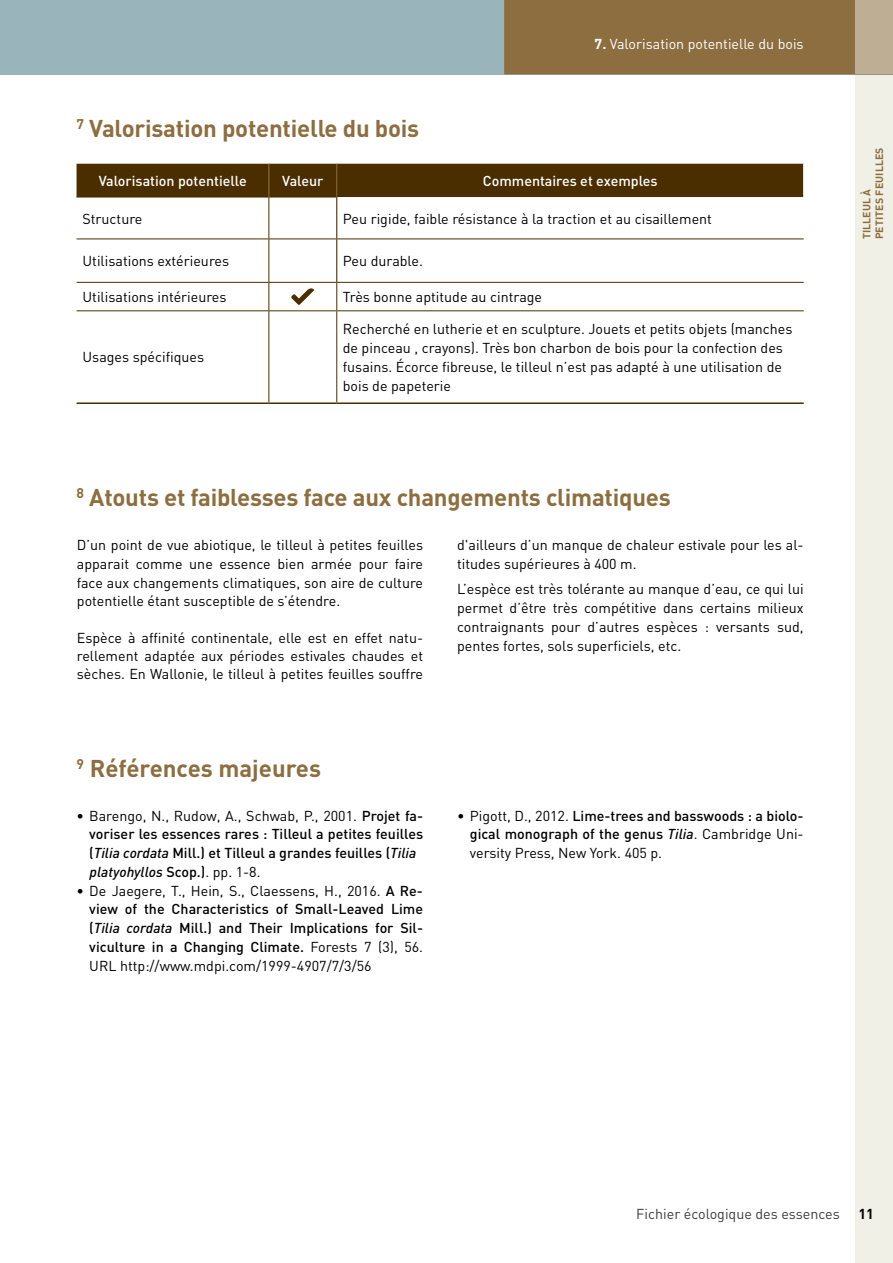
<style>
.page{position:relative;width:893px;height:1263px;background:#fff}
.page>*{position:absolute;margin:0;border:0;box-sizing:border-box;transform-origin:0 0}
.t1{font:700 24px "DIN Pro";letter-spacing:-.01em;color:#8d6e40}
.t2{font:14.25px/18.8px "DIN Pro";color:#000;text-align:justify}
.t3{font:500 14.25px/18.8px "DIN Pro";color:#000;text-align:justify}
.t4{font:500 14.25px "DIN Pro";color:#fff}
.t5{font:14.25px "DIN Pro";color:#fff}
.t6{font:14.25px "DIN Pro";color:#3c3c3b}
.t7{font:italic 500 14.25px "DIN";color:#000}
.t8{font:700 14.25px "DIN Pro";color:#000}
.t9{font:700 10.5px/12.6px "DIN Pro";letter-spacing:.01em;color:#8d6e40}
.s1{font-weight:700}
.s2{font-weight:400}
.s3{font-family:"DIN";font-style:italic}
.s4{font-family:"DIN Pro";font-style:normal}
.s5{font-family:"DIN Pro";font-weight:400;font-style:normal}
.s6{font-weight:500}
.s7{font-family:"DIN";font-weight:500;font-style:italic}
</style>
<div class="page">
<div style="left:856px;top:0;width:37px;height:1263px;background:#f0f0e7"></div>
<div style="left:0;top:0;width:893px;height:74px;background:#99b5bb"></div>
<div style="left:504px;top:0;width:352px;height:74px;background:#8d6e40"></div>
<div style="left:856px;top:0;width:37px;height:74px;background:#beae93"></div>
<div style="left:77px;top:164px;width:726px;height:33px;background:#4b2e00"></div>
<hr style="left:77px;top:197px;width:192px;height:1px;background:#4b2e00">
<hr style="left:269px;top:197px;width:68px;height:1px;background:#4b2e00">
<hr style="left:269px;top:239px;width:68px;height:1px;background:#4b2e00">
<hr style="left:269px;top:282px;width:68px;height:1px;background:#4b2e00">
<svg style="left:336px;top:283px;width:1px;height:27px"></svg>
<hr style="left:268px;top:164px;width:1px;height:33px;background:#8d6e40">
<hr style="left:336px;top:164px;width:1px;height:33px;background:#8d6e40">
<hr style="left:336px;top:197px;width:1px;height:42px;background:#4b2e00">
<hr style="left:336px;top:239px;width:1px;height:43px;background:#4b2e00">
<hr style="left:337px;top:239px;width:467px;height:1px;background:#4b2e00">
<hr style="left:337px;top:282px;width:467px;height:1px;background:#4b2e00">
<hr style="left:269px;top:310px;width:68px;height:1px;background:#4b2e00">
<hr style="left:337px;top:310px;width:467px;height:1px;background:#4b2e00">
<hr style="left:336px;top:311px;width:1px;height:91px;background:#4b2e00">
<hr style="left:269px;top:402px;width:68px;height:2px;background:#4b2e00">
<hr style="left:337px;top:402px;width:467px;height:2px;background:#4b2e00">
<hr style="left:268px;top:197px;width:1px;height:42px;background:#4b2e00">
<hr style="left:77px;top:239px;width:192px;height:1px;background:#4b2e00">
<hr style="left:268px;top:239px;width:1px;height:43px;background:#4b2e00">
<hr style="left:77px;top:282px;width:192px;height:1px;background:#4b2e00">
<svg style="left:268px;top:283px;width:1px;height:27px"></svg>
<hr style="left:77px;top:310px;width:192px;height:1px;background:#4b2e00">
<hr style="left:268px;top:311px;width:1px;height:91px;background:#4b2e00">
<hr style="left:77px;top:402px;width:192px;height:2px;background:#4b2e00">
<svg style="left:291px;top:288px;width:23px;height:17px"></svg>
<h1 class="t1" style="left:77px;top:112px;width:344px"><sup>7</sup> Valorisation potentielle du bois</h1>
<p class="t5" style="left:595px;top:34px;width:211px"><span class="s1">7.</span> Valorisation potentielle du bois</p>
<p class="t4" style="left:99px;top:171px;width:149px">Valorisation potentielle</p>
<p class="t4" style="left:282px;top:171px;width:43px">Valeur</p>
<p class="t4" style="left:483px;top:171px;width:176px">Commentaires et exemples</p>
<p class="t2" style="left:83px;top:208px;width:61px">Structure</p>
<p class="t2" style="left:343px;top:208px;width:371px">Peu rigide, faible résistance à la traction et au cisaillement</p>
<p class="t2" style="left:83px;top:251px;width:148px">Utilisations extérieures</p>
<p class="t2" style="left:343px;top:251px;width:82px">Peu durable.</p>
<p class="t2" style="left:83px;top:287px;width:146px">Utilisations intérieures</p>
<p class="t2" style="left:343px;top:287px;width:201px">Très bonne aptitude au cintrage</p>
<p class="t2" style="left:83px;top:347px;width:123px">Usages spécifiques</p>
<p class="t2" style="left:343px;top:319px;width:451px;text-align:left">Recherché en lutherie et en sculpture. Jouets et petits objets (manches de pinceau , crayons). Très bon charbon de bois pour la confection des fusains. Écorce fibreuse, le tilleul n’est pas adapté à une utilisation de bois de papeterie</p>
<h1 class="t1" style="left:77px;top:481px;width:596px"><sup>8</sup> Atouts et faiblesses face aux changements climatiques</h1>
<p class="t2" style="left:77px;top:535px;width:348px">D’un point de vue abiotique, le tilleul à petites feuilles apparait comme une essence bien armée pour faire face aux changements climatiques, son aire de culture potentielle étant susceptible de s’étendre.</p>
<p class="t2" style="left:77px;top:628px;width:348px;line-height:18px">Espèce à affinité continentale, elle est en effet natu&shy;rellement adaptée aux périodes estivales chaudes et sèches. En Wallonie, le tilleul à petites feuilles souffre</p>
<p class="t2" style="left:457px;top:535px;width:348px">d'ailleurs d’un manque de chaleur estivale pour les al&shy;titudes supérieures à 400 m.</p>
<p class="t2" style="left:457px;top:579px;width:348px">L’espèce est très tolérante au manque d’eau, ce qui lui permet d’être très compétitive dans certains milieux contraignants pour d’autres espèces : versants sud, pentes fortes, sols superficiels, etc.</p>
<h1 class="t1" style="left:77px;top:752px;width:246px"><sup>9</sup> Références majeures</h1>
<p class="t3" style="left:89px;top:805px;width:335px;text-indent:-13px"><span class="s2">• Barengo, N., Rudow, A., Schwab, P., 2001.</span> Projet fa&shy;voriser les essences rares : Tilleul a petites feuilles (<span class="s3">Tilia cordata</span> Mill.) et Tilleul a grandes feuilles (<span class="s3">Tilia</span></p>
<p class="t7" style="left:90px;top:863px;width:173px">platyohyllos <span class="s4">Scop.)</span><span class="s5">. pp. 1-8.</span></p>
<p class="t3" style="left:89px;top:880px;width:335px;text-indent:-13px"><span class="s2">• De Jaegere, T., Hein, S., Claessens, H., 2016.</span> A Re&shy;view of the Characteristics of Small-Leaved Lime (<span class="s3">Tilia cordata</span> Mill.) and Their Implications for Sil&shy;viculture in a Changing Climate. <span class="s2">Forests 7 (3), 56.<br>URL http://www.mdpi.com/1999-4907/7/3/56</span></p>
<p class="t2" style="left:470px;top:805px;width:335px;text-indent:-13px">• Pigott, D., 2012. <span class="s6">Lime-trees and basswoods : a biolo&shy;gical monograph of the genus</span> <span class="s7">Tilia</span>. Cambridge Uni&shy;versity Press, New York. 405 p.</p>
<p class="t9" style="left:860px;top:239px;width:94px;rotate:-90deg">TILLEUL À<br>PETITES FEUILLES</p>
<p class="t6" style="left:636px;top:1204px;width:205px">Fichier écologique des essences</p>
<p class="t8" style="left:858px;top:1204px;width:17px">11</p>
</div>
